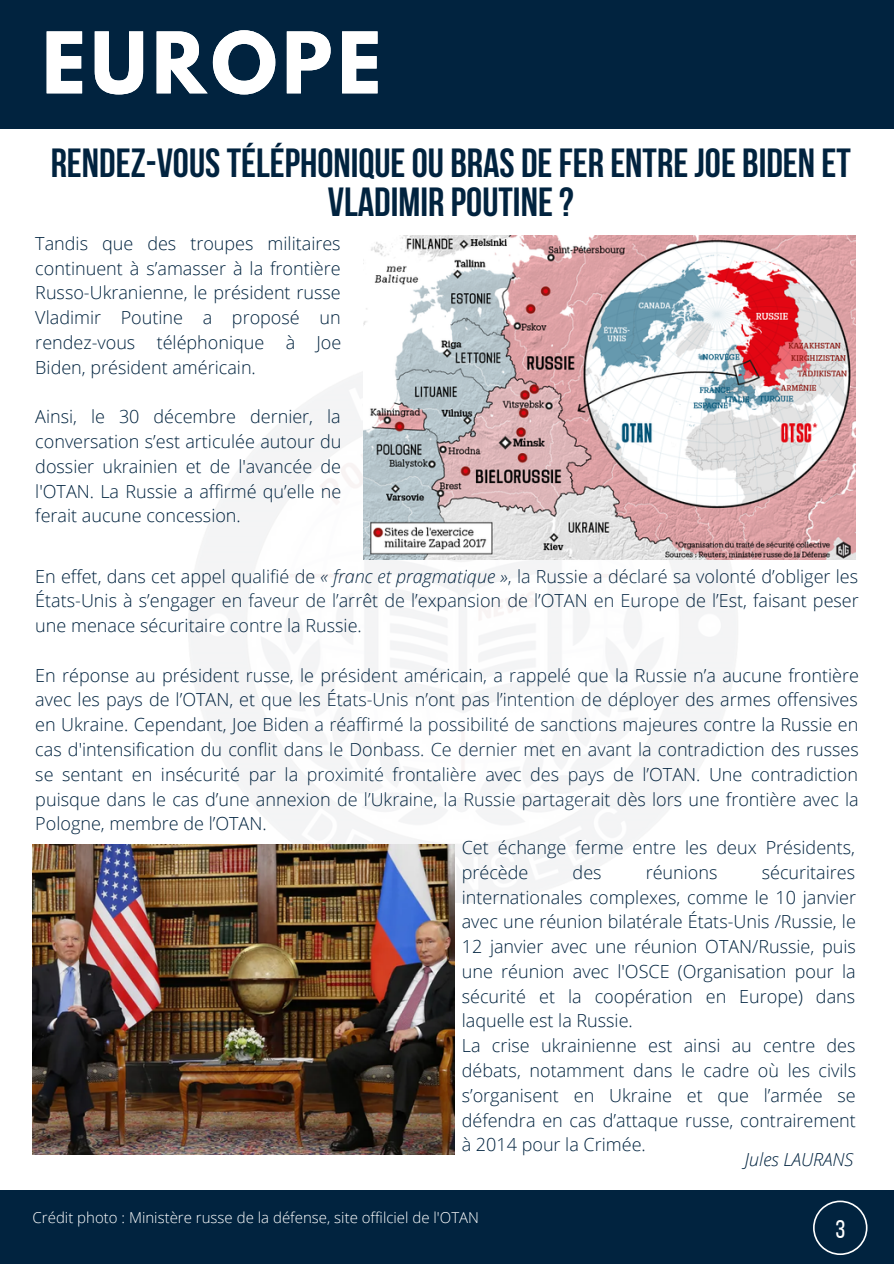
<style>
.page{position:relative;width:894px;height:1264px;background:#fff}
.page>*{position:absolute;margin:0;border:0;box-sizing:border-box;transform-origin:0 0}
.t1{font:700 75px "League Spartan";letter-spacing:.07em;color:#fff}
.t2{font:700 40.5px/38.2px "Bebas Neue";color:#01233f;text-align:center}
.t3{font:25.5px "Bebas Neue";color:#fff}
.t4{font:300 18px/24.8px "Open Sans";color:#01233f;text-align:justify}
.t5{font:italic 300 18px "Open Sans";color:#01233f}
.t6{font:300 15px "Open Sans";color:#fff}
.s1{font-style:italic}
</style>
<div class="page">
<div style="left:0;top:1189px;width:893px;height:74px;background:#01233f"></div>
<div style="left:0;top:0;width:893px;height:128px;background:#01233f"></div>
<svg style="left:813px;top:1200px;width:54px;height:54px"></svg>
<img style="left:188px;top:372px;width:550px;height:540px">
<img style="left:363px;top:235px;width:492px;height:325px">
<img style="left:33px;top:844px;width:421px;height:310px">
<p class="t1" style="left:42px;top:26px;width:340px">EUROPE</p>
<p class="t2" style="left:51px;top:148px;width:801px">RENDEZ-VOUSTÉLÉPHONIQUEOU BRAS DEFER ENTREJOE BIDEN ET<br>VLADIMIR POUTINE ?</p>
<p class="t4" style="left:35px;top:230px;width:307px">Tandis que des troupes militaires continuent à s’amasser à la frontière Russo-Ukranienne, le président russe Vladimir Poutine a proposé un rendez-vous téléphonique à Joe Biden, président américain.</p>
<p class="t4" style="left:35px;top:404px;width:307px">Ainsi, le 30 décembre dernier, la conversation s’est articulée autour du dossier ukrainien et de l'avancée de l'OTAN. La Russie a affirmé qu’elle ne ferait aucune concession.</p>
<p class="t4" style="left:35px;top:563px;width:824px">En effet, dans cet appel qualifié de <span class="s1">« franc et pragmatique »</span>, la Russie a déclaré sa volonté d’obliger les États-Unis à s’engager en faveur de l’arrêt de l’expansion de l’OTAN en Europe de l’Est, faisant peser une menace sécuritaire contre la Russie.</p>
<p class="t4" style="left:35px;top:662px;width:824px">En réponse au président russe, le président américain, a rappelé que la Russie n’a aucune frontière avec les pays de l’OTAN, et que les États-Unis n’ont pas l’intention de déployer des armes offensives en Ukraine. Cependant, Joe Biden a réaffirmé la possibilité de sanctions majeures contre la Russie en cas d'intensification du conflit dans le Donbass. Ce dernier met en avant la contradiction des russes se sentant en insécurité par la proximité frontalière avec des pays de l’OTAN. Une contradiction puisque dans le cas d’une annexion de l’Ukraine, la Russie partagerait dès lors une frontière avec la Pologne, membre de l’OTAN.</p>
<p class="t4" style="left:461px;top:834px;width:395px">Cet échange ferme entre les deux Présidents, précède</p>
<p class="t4" style="left:461px;top:859px;width:396px;text-indent:300px">sécuritaires internationales complexes, comme le 10 janvier avec une réunion bilatérale États-Unis /Russie, le 12 janvier avec une réunion OTAN/Russie, puis une réunion avec l'OSCE (Organisation pour la sécurité et la coopération en Europe) dans laquelle est la Russie.</p>
<p class="t4" style="left:461px;top:1032px;width:395px">La crise ukrainienne est ainsi au centre des débats, notamment dans le cadre où les civils s’organisent en Ukraine et que l’armée se défendra en cas d’attaque russe, contrairement à 2014 pour la Crimée.</p>
<p class="t4" style="left:572px;top:859px;width:30px">des</p>
<p class="t4" style="left:645px;top:859px;width:73px">réunions</p>
<p class="t5" style="left:744px;top:1146px;width:110px">Jules LAURANS</p>
<p class="t6" style="left:33px;top:1206px;width:448px">Crédit photo : Ministère russe de la défense, site offilciel de l'OTAN</p>
<p class="t3" style="left:835px;top:1218px;width:11px">3</p>
</div>
